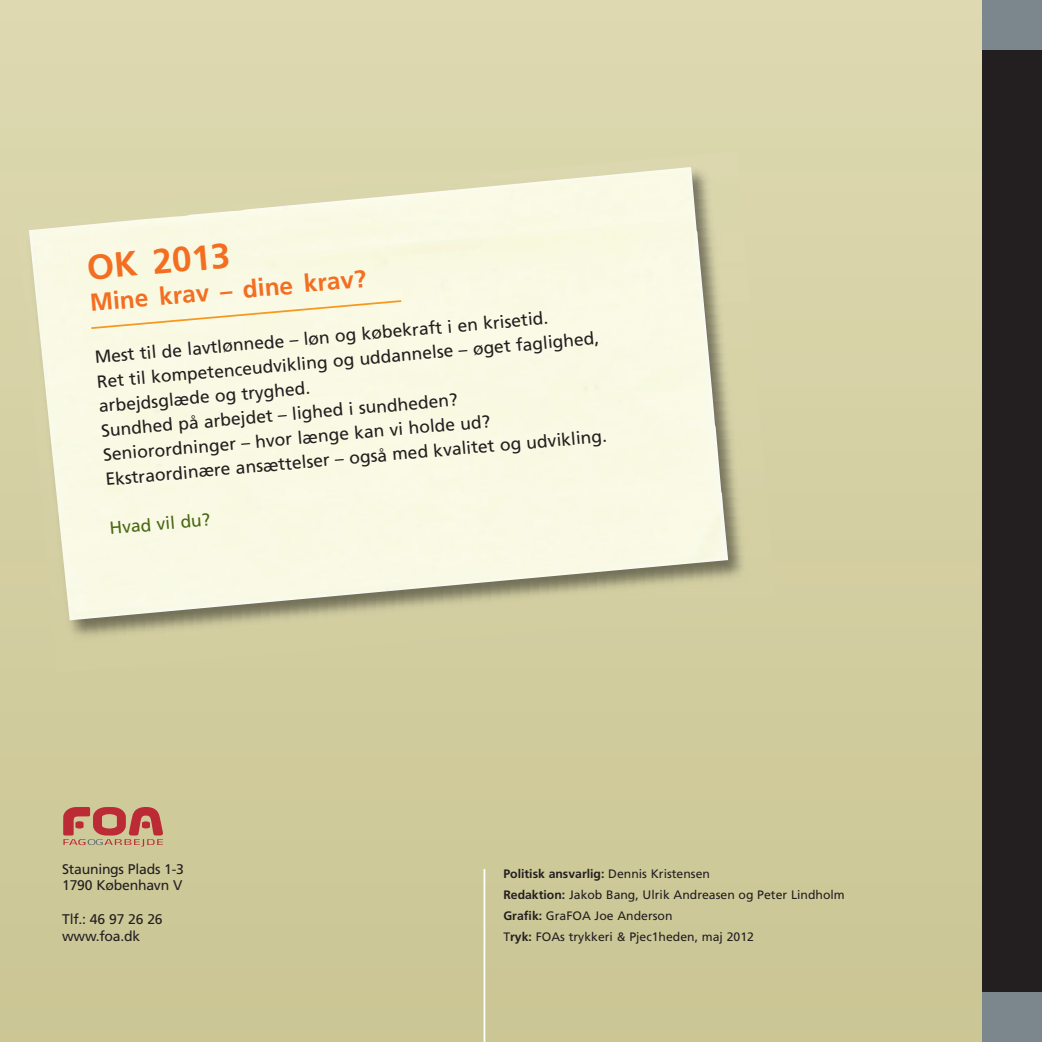
<style>
.page{position:relative;width:1042px;height:1042px;background:#fff}
.page>*{position:absolute;margin:0;border:0;box-sizing:border-box;transform-origin:0 0}
.t1{font:700 35px "Frutiger";color:#f36e21}
.t2{font:700 24.5px "Frutiger";color:#f36e21}
.t3{font:17.5px/24.5px "Frutiger";color:#231f20}
.t4{font:17.5px "Frutiger";color:#496814}
.t5{font:14px/16.8px "Frutiger";letter-spacing:-.015em;color:#231f20}
.t6{font:12.25px/21px "Frutiger";color:#231f20}
.s1{font-weight:700}
</style>
<div class="page">
<div style="left:0;top:0;width:982px;height:1042px;background:linear-gradient(to bottom,#ded9b1,#cbc594)"></div>
<img style="left:17px;top:151px;width:760px;height:522px">
<img style="left:29px;top:167px;width:699px;height:453px">
<div style="left:982px;top:0;width:60px;height:1042px;background:#231f20"></div>
<svg style="left:63px;top:807px;width:100px;height:39px;background:#c47c69"></svg>
<svg style="left:89px;top:299px;width:314px;height:31px;background:#f9f3d9"></svg>
<hr style="left:483px;top:869px;width:2px;height:173px;background:#fff">
<div style="left:982px;top:0;width:60px;height:50px;background:#7b868d"></div>
<div style="left:982px;top:992px;width:60px;height:50px;background:#7b868d"></div>
<h1 class="t1" style="left:86px;top:254px;width:145px;rotate:-5deg">OK 2013</h1>
<h2 class="t2" style="left:89px;top:293px;width:279px;rotate:-5deg">Mine krav – dine krav?</h2>
<p class="t3" style="left:94px;top:346px;width:506px;rotate:-5deg">Mest til de lavtlønnede – løn og købekraft i en krisetid.<br>Ret til kompetenceudvikling og uddannelse – øget faglighed, arbejdsglæde og tryghed.<br>Sundhed på arbejdet – lighed i sundheden?<br>Seniorordninger – hvor længe kan vi holde ud?<br>Ekstraordinære ansættelser – også med kvalitet og udvikling.</p>
<p class="t4" style="left:109px;top:521px;width:103px;rotate:-5deg">Hvad vil du?</p>
<p class="t5" style="left:62px;top:861px;width:123px">Staunings Plads 1-3<br>1790 København V</p>
<p class="t5" style="left:62px;top:912px;width:102px">Tlf.: 46 97 26 26 www.foa.dk</p>
<p class="t6" style="left:503px;top:864px;width:343px"><span class="s1">Politisk ansvarlig:</span> Dennis Kristensen<br><span class="s1">Redaktion:</span> Jakob Bang, Ulrik Andreasen og Peter Lindholm <span class="s1">Grafik:</span> GraFOA Joe Anderson<br>T<span class="s1">ryk:</span> FOAs trykkeri &amp; Pjec1heden, maj 2012</p>
</div>
